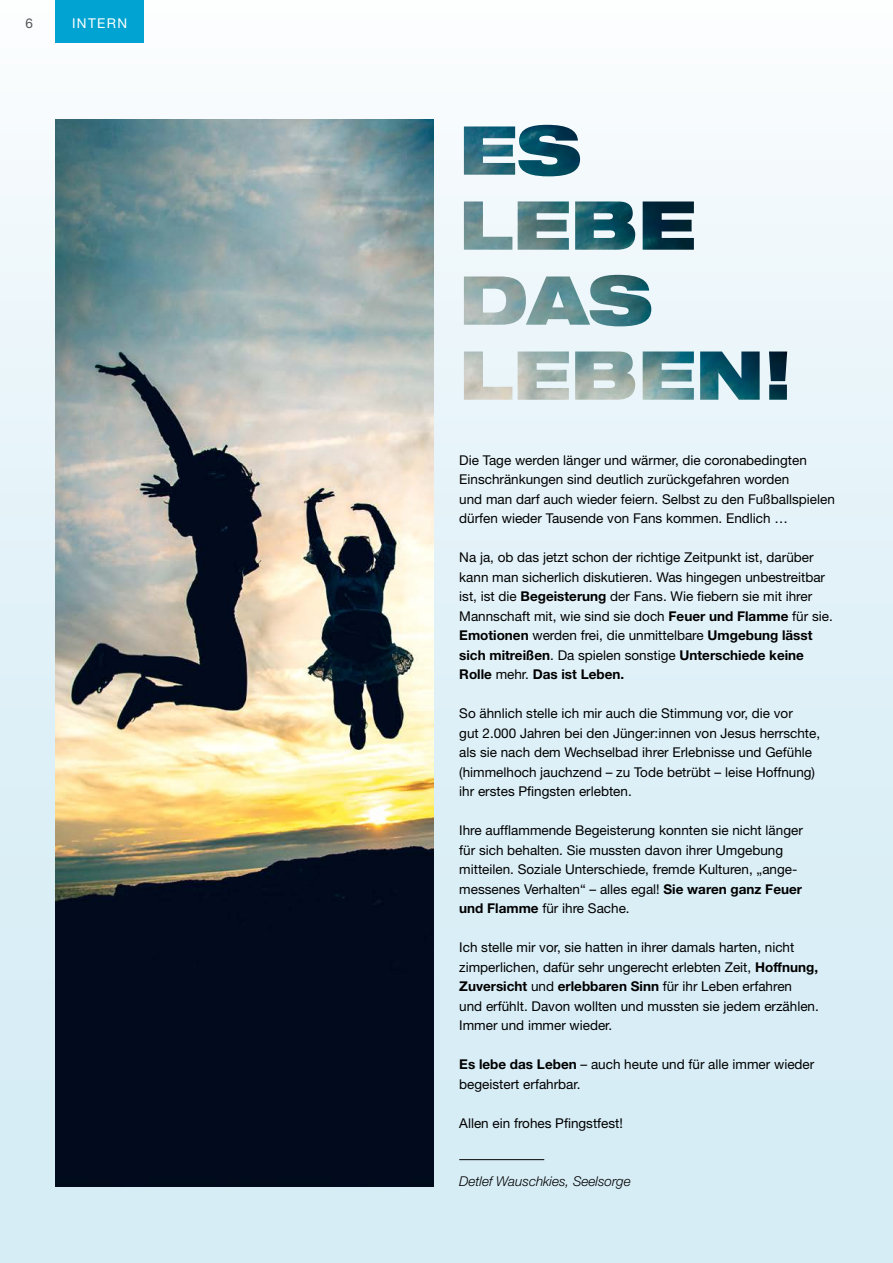
<style>
.page{position:relative;width:893px;height:1263px;background:#fff}
.page>*{position:absolute;margin:0;border:0;box-sizing:border-box;transform-origin:0 0}
.t1{font:13.5px/19.5px "Helvetica Neue";color:#000}
.t2{font:italic 300 13.5px "Helvetica Neue";color:#000}
.t3{font:13.5px "Helvetica Neue";letter-spacing:.1em;color:#fff}
.t4{font:13.5px "Helvetica Neue";color:#555756}
.s1{font-weight:700}
</style>
<div class="page">
<div style="left:0;top:0;width:893px;height:1263px;background:linear-gradient(to bottom,#f7fbfd,#d0e9f4)"></div>
<div style="left:55px;top:0;width:89px;height:43px;background:#00a3d1"></div>
<img style="left:464px;top:125px;width:323px;height:275px">
<hr style="left:459px;top:1159px;width:85px;height:1px;background:#000">
<img style="left:55px;top:119px;width:379px;height:1067px">
<p class="t4" style="left:26px;top:15px;width:9px">6</p>
<p class="t3" style="left:72px;top:15px;width:56px">INTERN</p>
<p class="t1" style="left:459px;top:450px;width:377px">Die Tage werden länger und wärmer, die coronabedingten Einschränkungen sind deutlich zurückgefahren worden<br>und man darf auch wieder feiern. Selbst zu den Fußballspielen dürfen wieder Tausende von Fans kommen. Endlich …</p>
<p class="t1" style="left:459px;top:548px;width:375px">Na ja, ob das jetzt schon der richtige Zeitpunkt ist, darüber kann man sicherlich diskutieren. Was hingegen unbestreitbar ist, ist die <span class="s1">Begeisterung</span> der Fans. Wie fiebern sie mit ihrer Mannschaft mit, wie sind sie doch <span class="s1">Feuer und Flamme</span> für sie.<br><span class="s1">Emotionen</span> werden frei, die unmittelbare <span class="s1">Umgebung lässt sich mitreißen</span>. Da spielen sonstige <span class="s1">Unterschiede keine Rolle</span> mehr. <span class="s1">Das ist Leben.</span></p>
<p class="t1" style="left:459px;top:704px;width:362px">So ähnlich stelle ich mir auch die Stimmung vor, die vor<br>gut 2.000 Jahren bei den Jünger:innen von Jesus herrschte, als sie nach dem Wechselbad ihrer Erlebnisse und Gefühle (himmelhoch jauchzend – zu Tode betrübt – leise Hoffnung) ihr erstes Pfingsten erlebten.</p>
<p class="t1" style="left:459px;top:820px;width:345px">Ihre aufflammende Begeisterung konnten sie nicht länger für sich behalten. Sie mussten davon ihrer Umgebung mitteilen. Soziale Unterschiede, fremde Kulturen, „ange&shy;messenes Verhalten“ – alles egal! <span class="s1">Sie waren ganz Feuer und Flamme</span> für ihre Sache.</p>
<p class="t1" style="left:459px;top:937px;width:361px">Ich stelle mir vor, sie hatten in ihrer damals harten, nicht zimperlichen, dafür sehr ungerecht erlebten Zeit, <span class="s1">Hoffnung, Zuversicht</span> und <span class="s1">erlebbaren Sinn</span> für ihr Leben erfahren<br>und erfühlt. Davon wollten und mussten sie jedem erzählen.<br>Immer und immer wieder.</p>
<p class="t1" style="left:459px;top:1054px;width:357px"><span class="s1">Es lebe das Leben</span> – auch heute und für alle immer wieder begeistert erfahrbar.</p>
<p class="t1" style="left:459px;top:1113px;width:165px">Allen ein frohes Pfingstfest!</p>
<p class="t2" style="left:459px;top:1173px;width:173px">Detlef Wauschkies, Seelsorge</p>
</div>
